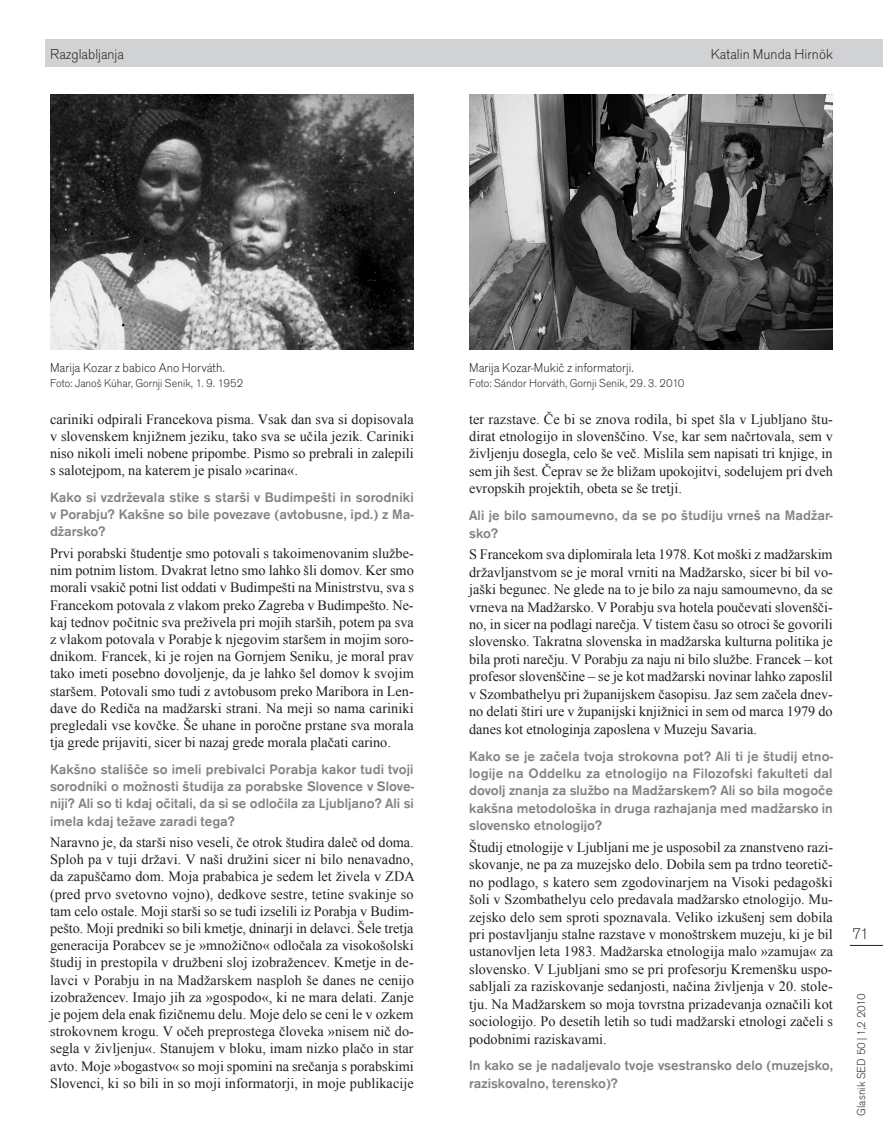
<style>
.page{position:relative;width:883px;height:1138px;background:#fff}
.page>*{position:absolute;margin:0;border:0;box-sizing:border-box;transform-origin:0 0}
.t1{font:16.5px "Accius TEE Ligh";color:#231f20}
.t2{font:15px "Accius TEE Ligh";color:#231f20}
.t3{font:14.25px/17.2px "Times New Roman";color:#231f20;text-align:justify}
.t4{font:500 14.25px/17.4px "Accius TEE";color:#808285;text-align:justify}
.t5{font:13.5px "Accius TEE Ligh";color:#231f20}
.t6{font:12px "Accius TEE Ligh";color:#231f20}
</style>
<div class="page">
<hr style="left:849px;top:945px;width:33px;height:1px;background:#231f20">
<div style="left:46px;top:39px;width:836px;height:28px;background:#d1d2d4"></div>
<img style="left:50px;top:95px;width:364px;height:255px">
<img style="left:469px;top:95px;width:363px;height:255px">
<p class="t2" style="left:50px;top:46px;width:75px">Razglabljanja</p>
<p class="t2" style="left:710px;top:46px;width:124px">Katalin Munda Hirnök</p>
<p class="t5" style="left:50px;top:360px;width:176px">Marija Kozar z babico Ano Horváth.</p>
<p class="t6" style="left:50px;top:376px;width:195px">Foto: Janoš Kühar, Gornji Senik, 1. 9. 1952</p>
<p class="t3" style="left:50px;top:410px;width:365px">cariniki odpirali Francekova pisma. Vsak dan sva si dopisovala v slovenskem knjižnem jeziku, tako sva se učila jezik. Cariniki niso nikoli imeli nobene pripombe. Pismo so prebrali in zalepili s salotejpom, na katerem je pisalo »carina«.</p>
<p class="t4" style="left:50px;top:489px;width:365px">Kako si vzdrževala stike s starši v Budimpešti in sorodniki v Porabju? Kakšne so bile povezave (avtobusne, ipd.) z Ma&shy;džarsko?</p>
<p class="t3" style="left:50px;top:544px;width:365px">Prvi porabski študentje smo potovali s takoimenovanim službe&shy;nim potnim listom. Dvakrat letno smo lahko šli domov. Ker smo morali vsakič potni list oddati v Budimpešti na Ministrstvu, sva s Francekom potovala z vlakom preko Zagreba v Budimpešto. Ne&shy;kaj tednov počitnic sva preživela pri mojih starših, potem pa sva z vlakom potovala v Porabje k njegovim staršem in mojim soro&shy;dnikom. Francek, ki je rojen na Gornjem Seniku, je moral prav tako imeti posebno dovoljenje, da je lahko šel domov k svojim staršem. Potovali smo tudi z avtobusom preko Maribora in Len&shy;dave do Rediča na madžarski strani. Na meji so nama cariniki pregledali vse kovčke. Še uhane in poročne prstane sva morala tja grede prijaviti, sicer bi nazaj grede morala plačati carino.</p>
<p class="t4" style="left:50px;top:760px;width:365px">Kakšno stališče so imeli prebivalci Porabja kakor tudi tvoji sorodniki o možnosti študija za porabske Slovence v Slove&shy;niji? Ali so ti kdaj očitali, da si se odločila za Ljubljano? Ali si imela kdaj težave zaradi tega?</p>
<p class="t3" style="left:50px;top:833px;width:366px">Naravno je, da starši niso veseli, če otrok študira daleč od doma.<br>Sploh pa v tuji državi. V naši družini sicer ni bilo nenavadno, da zapuščamo dom. Moja prababica je sedem let živela v ZDA (pred prvo svetovno vojno), dedkove sestre, tetine svakinje so tam celo ostale. Moji starši so se tudi izselili iz Porabja v Budim&shy;pešto. Moji predniki so bili kmetje, dninarji in delavci. Šele tretja generacija Porabcev se je »množično« odločala za visokošolski študij in prestopila v družbeni sloj izobražencev. Kmetje in de&shy;lavci v Porabju in na Madžarskem nasploh še danes ne cenijo izobražencev. Imajo jih za »gospodo«, ki ne mara delati. Zanje je pojem dela enak fizičnemu delu. Moje delo se ceni le v ozkem strokovnem krogu. V očeh preprostega človeka »nisem nič do&shy;segla v življenju«. Stanujem v bloku, imam nizko plačo in star avto. Moje »bogastvo« so moji spomini na srečanja s porabskimi Slovenci, ki so bili in so moji informatorji, in moje publikacije</p>
<p class="t5" style="left:469px;top:360px;width:166px">Marija Kozar-Mukič z informatorji.</p>
<p class="t6" style="left:469px;top:376px;width:217px">Foto: Sándor Horváth, Gornji Senik, 29. 3. 2010</p>
<p class="t3" style="left:469px;top:410px;width:365px">ter razstave. Če bi se znova rodila, bi spet šla v Ljubljano štu&shy;dirat etnologijo in slovenščino. Vse, kar sem načrtovala, sem v življenju dosegla, celo še več. Mislila sem napisati tri knjige, in sem jih šest. Čeprav se že bližam upokojitvi, sodelujem pri dveh evropskih projektih, obeta se še tretji.</p>
<p class="t4" style="left:469px;top:507px;width:365px">Ali je bilo samoumevno, da se po študiju vrneš na Madžar&shy;sko?</p>
<p class="t3" style="left:469px;top:545px;width:365px">S Francekom sva diplomirala leta 1978. Kot moški z madžarskim državljanstvom se je moral vrniti na Madžarsko, sicer bi bil vo&shy;jaški begunec. Ne glede na to je bilo za naju samoumevno, da se vrneva na Madžarsko. V Porabju sva hotela poučevati slovenšči&shy;no, in sicer na podlagi narečja. V tistem času so otroci še govorili slovensko. Takratna slovenska in madžarska kulturna politika je bila proti narečju. V Porabju za naju ni bilo službe. Francek – kot profesor slovenščine – se je kot madžarski novinar lahko zaposlil v Szombathelyu pri županijskem časopisu. Jaz sem začela dnev&shy;no delati štiri ure v županijski knjižnici in sem od marca 1979 do danes kot etnologinja zaposlena v Muzeju Savaria.</p>
<p class="t4" style="left:469px;top:747px;width:365px">Kako se je začela tvoja strokovna pot? Ali ti je študij etno&shy;logije na Oddelku za etnologijo na Filozofski fakulteti dal dovolj znanja za službo na Madžarskem? Ali so bila mogoče kakšna metodološka in druga razhajanja med madžarsko in slovensko etnologijo?</p>
<p class="t3" style="left:469px;top:838px;width:365px">Študij etnologije v Ljubljani me je usposobil za znanstveno razi&shy;skovanje, ne pa za muzejsko delo. Dobila sem pa trdno teoretič&shy;no podlago, s katero sem zgodovinarjem na Visoki pedagoški šoli v Szombathelyu celo predavala madžarsko etnologijo. Mu&shy;zejsko delo sem sproti spoznavala. Veliko izkušenj sem dobila pri postavljanju stalne razstave v monoštrskem muzeju, ki je bil ustanovljen leta 1983. Madžarska etnologija malo »zamuja« za slovensko. V Ljubljani smo se pri profesorju Kremenšku uspo&shy;sabljali za raziskovanje sedanjosti, načina življenja v 20. stole&shy;tju. Na Madžarskem so moja tovrstna prizadevanja označili kot sociologijo. Po desetih letih so tudi madžarski etnologi začeli s podobnimi raziskavami.</p>
<p class="t4" style="left:469px;top:1057px;width:365px">In kako se je nadaljevalo tvoje vsestransko delo (muzejsko, raziskovalno, terensko)?</p>
<p class="t1" style="left:851px;top:924px;width:19px">71</p>
<p class="t6" style="left:854px;top:1115px;width:124px;rotate:-90deg">Glasnik SED 50|1,2 2010</p>
</div>
